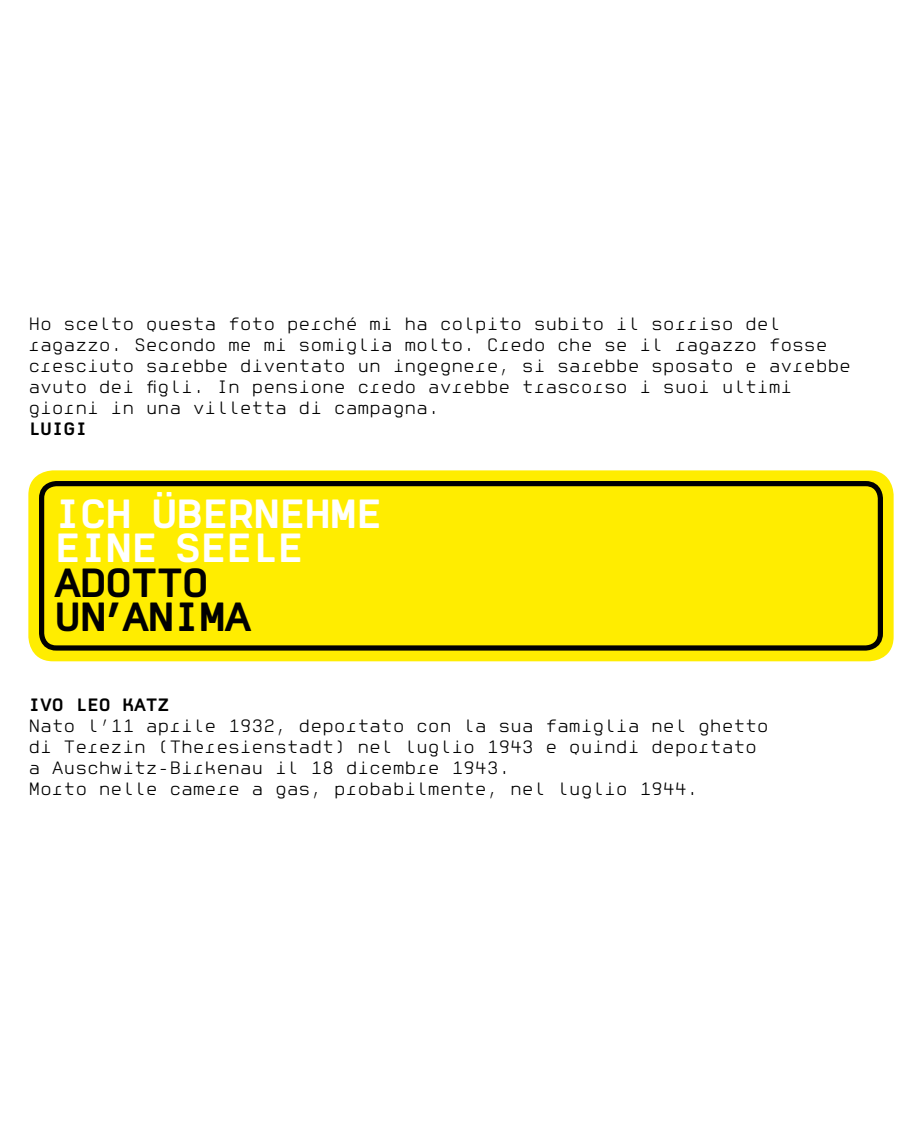
<style>
.page{position:relative;width:922px;height:1134px;background:#fff}
.page>*{position:absolute;margin:0;border:0;box-sizing:border-box;transform-origin:0 0}
.t1{font:39.75px/34.5px "Normetica C";letter-spacing:-.04em;color:#fff}
.t2{font:39.75px/34.5px "Normetica C";letter-spacing:-.04em;color:#000}
.t3{font:17.5px/21px "Normetica A";letter-spacing:-.01em;color:#000}
.t4{font:17.5px "Normetica C";letter-spacing:-.01em;color:#000}
</style>
<div class="page">
<div style="left:28px;top:470px;width:865px;height:191px;background:#ffed00;border-radius:25px"></div>
<div style="left:39px;top:481px;width:843px;height:170px;border:5px solid #000;border-radius:15px"></div>
<p class="t3" style="left:28px;top:313px;width:824px">Ho scelto questa foto perché mi ha colpito subito il sorriso del ragazzo. Secondo me mi somiglia molto. Credo che se il ragazzo fosse cresciuto sarebbe diventato un ingegnere, si sarebbe sposato e avrebbe avuto dei figli. In pensione credo avrebbe trascorso i suoi ultimi giorni in una villetta di campagna.</p>
<p class="t4" style="left:28px;top:418px;width:55px">LUIGI</p>
<h1 class="t1" style="left:54px;top:495px;width:330px">ICH ÜBERNEHME<br>EINE</h1>
<h1 class="t1" style="left:174px;top:529px;width:123px">SEE LE</h1>
<h1 class="t2" style="left:54px;top:564px;width:156px">ADOTTO<br>UN’ANIMA</h1>
<p class="t4" style="left:28px;top:693px;width:24px">IVO</p>
<p class="t4" style="left:75px;top:693px;width:83px">L EO KATZ</p>
<p class="t3" style="left:28px;top:715px;width:741px">Nato l’11 aprile 1932, deportato con la sua famiglia nel ghetto di Terezin (Theresienstadt) nel luglio 1943 e quindi deportato a Auschwitz-Birkenau il 18 dicembre 1943.<br>Morto nelle camere a gas, probabilmente, nel luglio 1944.</p>
</div>
